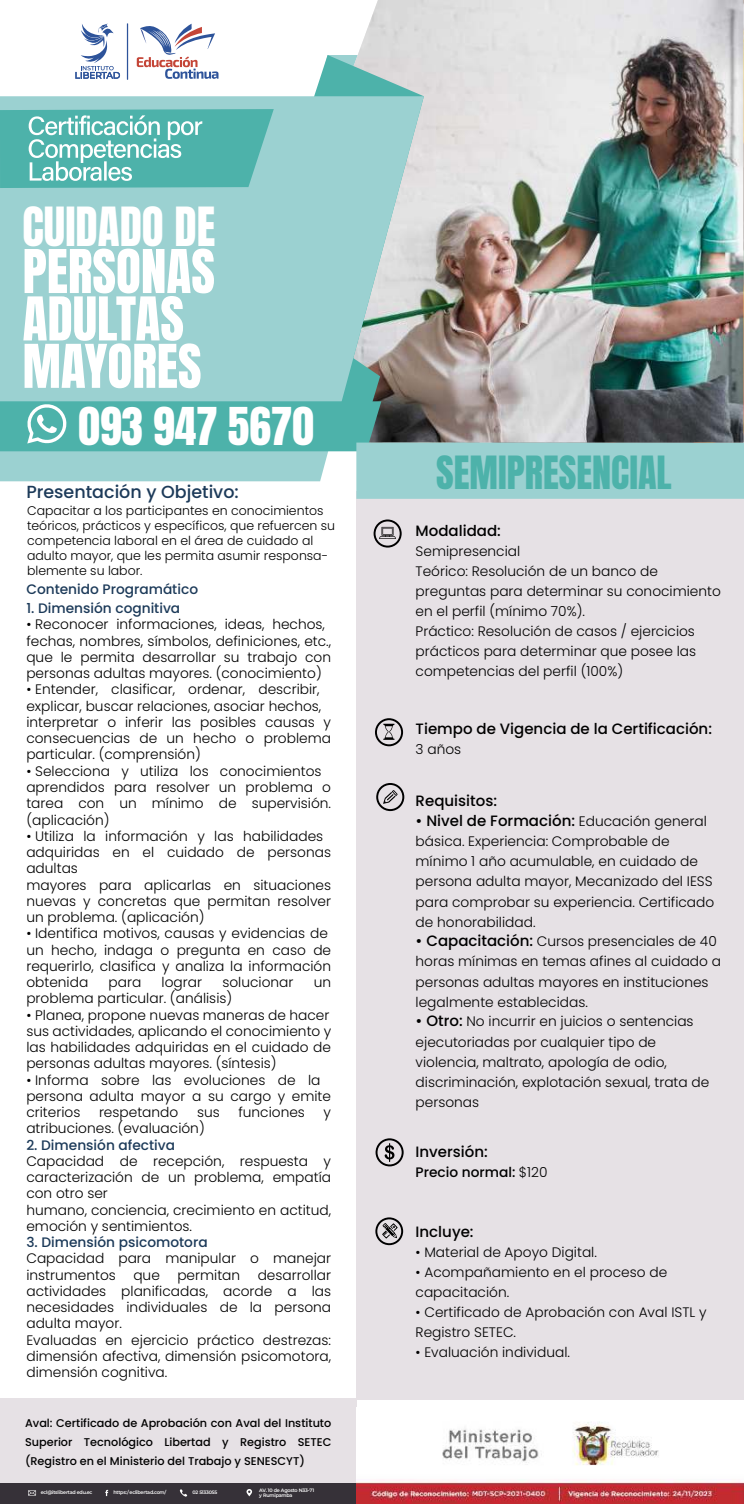
<style>
.page{position:relative;width:744px;height:1504px;background:#fff}
.page>*{position:absolute;margin:0;border:0;box-sizing:border-box;transform-origin:0 0}
.t1{font:51.25px/47.4px "Anton";color:#fff}
.t2{font:45.12px "Anton";color:#fff}
.t3{font:43.5px "Anton";color:#fff}
.t4{font:38.25px "Anton";color:#4db2aa}
.t5{font:500 17.5px "Poppins";color:#1c3a59}
.t6{font:500 15px/20px "Poppins";color:#000}
.t7{font:300 13.75px/16.2px "Poppins";color:#000}
.t8{font:500 13.75px "Poppins";color:#1c3a59}
.t9{font:500 13.75px "Poppins";color:#000}
.t10{font:300 12.5px/15px "Poppins";color:#000}
.t11{font:500 11.25px/18.8px "Poppins";color:#000;text-align:justify}
.t12{font:600 4.88px/5.1px "Montserrat";letter-spacing:-.04em;color:#fff}
.s1{font-weight:300;font-size:13.75px}
.s2{font-weight:500;font-size:15px}
.s3{font-weight:300}
</style>
<div class="page">
<div style="left:356px;top:491px;width:388px;height:908px;background:#e6e1e5"></div>
<img style="left:358px;top:0;width:385px;height:442px">
<svg style="left:218px;top:55px;width:206px;height:41px"></svg>
<svg style="left:0;top:96px;width:424px;height:385px;background:#9ecccc"></svg>
<svg style="left:137px;top:24px;width:81px;height:55px"></svg>
<hr style="left:127px;top:24px;width:1px;height:55px;background:#2d539a">
<svg style="left:75px;top:24px;width:45px;height:55px"></svg>
<div style="left:356px;top:442px;width:388px;height:57px;background:#9bd1d1"></div>
<svg style="left:0;top:350px;width:381px;height:101px;background:#75c0bc"></svg>
<div style="left:0;top:1483px;width:356px;height:21px;background:#363138"></div>
<svg style="left:28px;top:1490px;width:8px;height:5px"></svg>
<svg style="left:105px;top:1490px;width:3px;height:6px"></svg>
<svg style="left:180px;top:1489px;width:7px;height:7px"></svg>
<svg style="left:246px;top:1489px;width:6px;height:7px"></svg>
<div style="left:0;top:1398px;width:356px;height:84px;background:#e6e1e5"></div>
<svg style="left:0;top:109px;width:274px;height:79px;background:#68bdb7"></svg>
<svg style="left:375px;top:1138px;width:29px;height:28px"></svg>
<svg style="left:376px;top:783px;width:28px;height:28px"></svg>
<svg style="left:373px;top:519px;width:29px;height:29px"></svg>
<svg style="left:375px;top:718px;width:28px;height:28px"></svg>
<svg style="left:375px;top:1217px;width:28px;height:28px"></svg>
<img style="left:356px;top:1421px;width:388px;height:83px">
<h2 class="t2" style="left:23px;top:204px;width:194px">CUIDADO DE</h2>
<h1 class="t1" style="left:23px;top:252px;width:194px">PERSONAS<br>ADULTAS<br>MAYORES</h1>
<h3 class="t3" style="left:78px;top:404px;width:237px">093 947 5670</h3>
<p class="t5" style="left:26px;top:482px;width:214px">Presentación y Objetivo:</p>
<p class="t10" style="left:27px;top:503px;width:310px">Capacitar a los participantes en conocimientos teóricos, prácticos y específicos, que refuercen su competencia laboral en el área de cuidado al adulto mayor, que les permita asumir responsa&shy;blemente su labor.</p>
<p class="t8" style="left:26px;top:581px;width:173px">Contenido Programático</p>
<p class="t8" style="left:26px;top:600px;width:155px">1. Dimensión cognitiva</p>
<p class="t7" style="left:26px;top:617px;width:306px">ï Reconocer informaciones, ideas, hechos, fechas, nombres, símbolos, definiciones, etc., que le permita desarrollar su trabajo con personas adultas mayores. (conocimiento)<br>ï Entender, clasificar, ordenar, describir, explicar, buscar relaciones, asociar hechos, interpretar o inferir las posibles causas y consecuencias de un hecho o problema particular. (comprensión)<br>ï Selecciona y utiliza los conocimientos aprendidos para resolver un problema o tarea con un mínimo de supervisión. (aplicación)<br>ï Utiliza la información y las habilidades adquiridas en el cuidado de personas adultas<br>mayores para aplicarlas en situaciones nuevas y concretas que permitan resolver un problema. (aplicación)<br>ï Identifica motivos, causas y evidencias de un hecho, indaga o pregunta en caso de requerirlo, clasifica y analiza la información obtenida</p>
<p class="t7" style="left:109px;top:974px;width:34px">para</p>
<p class="t7" style="left:162px;top:974px;width:42px">lograr</p>
<p class="t7" style="left:222px;top:974px;width:73px">solucionar</p>
<p class="t7" style="left:314px;top:974px;width:19px">un</p>
<p class="t7" style="left:26px;top:990px;width:306px">problema particular. (análisis)<br>ï Planea, propone nuevas maneras de hacer sus actividades, aplicando el conocimiento y las habilidades adquiridas en el cuidado de personas adultas mayores. (síntesis)<br>ï Informa sobre las evoluciones de la persona adulta mayor a su cargo y emite criterios</p>
<p class="t7" style="left:99px;top:1104px;width:81px">respetando</p>
<p class="t7" style="left:197px;top:1104px;width:24px">sus</p>
<p class="t7" style="left:238px;top:1104px;width:68px">funciones</p>
<p class="t7" style="left:324px;top:1104px;width:9px">y</p>
<p class="t7" style="left:26px;top:1120px;width:180px">atribuciones. (evaluación)</p>
<p class="t8" style="left:26px;top:1137px;width:150px">2. Dimensión afectiva</p>
<p class="t7" style="left:26px;top:1153px;width:306px">Capacidad de recepción, respuesta y caracterización de un problema, empatía con otro ser<br>humano, conciencia, crecimiento en actitud, emoción y sentimientos.</p>
<p class="t8" style="left:26px;top:1234px;width:183px">3. Dimensión psicomotora</p>
<p class="t7" style="left:26px;top:1250px;width:306px">Capacidad para manipular o manejar instrumentos</p>
<p class="t7" style="left:133px;top:1267px;width:28px">que</p>
<p class="t7" style="left:177px;top:1267px;width:64px">permitan</p>
<p class="t7" style="left:26px;top:1267px;width:306px;text-indent:231px">desarrollar actividades planificadas, acorde a las necesidades individuales de la persona adulta mayor.<br>Evaluadas en ejercicio práctico destrezas: dimensión afectiva, dimensión psicomotora, dimensión cognitiva.</p>
<p class="t11" style="left:25px;top:1414px;width:308px">Aval: Certificado de Aprobación con Aval del Instituto Superior Tecnológico Libertad y Registro SETEC (Registro en el Ministerio del Trabajo y SENESCYT)</p>
<p class="t12" style="left:41px;top:1490px;width:53px">ecl@itslibertad edu.ec</p>
<p class="t12" style="left:113px;top:1490px;width:54px">https:/ eclibertad.com/</p>
<p class="t12" style="left:192px;top:1490px;width:26px">02 5133055</p>
<p class="t12" style="left:259px;top:1487px;width:56px">AV. 10 de Agosto N33-71 y Rumipamba</p>
<h3 class="t4" style="left:436px;top:453px;width:237px">SEMIPRESENCIAL</h3>
<p class="t6" style="left:415px;top:521px;width:87px">Modalidad:</p>
<p class="t7" style="left:415px;top:542px;width:307px;line-height:20px">Semipresencial<br>Teórico: Resolución de un banco de preguntas para determinar su conocimiento en el perfil (mínimo 70%).<br>Práctico: Resolución de casos / ejercicios prácticos para determinar que posee las competencias del perfil (100%)</p>
<p class="t6" style="left:415px;top:719px;width:298px">Tiempo de Vigencia de la Certificación:</p>
<p class="t7" style="left:415px;top:741px;width:47px">3 años</p>
<p class="t6" style="left:415px;top:791px;width:293px">Requisitos:<br>ï Nivel de Formación: <span class="s1">Educación general</span></p>
<p class="t7" style="left:415px;top:832px;width:307px;line-height:20px">básica. Experiencia: Comprobable de mínimo 1 año acumulable, en cuidado de persona adulta mayor, Mecanizado del IESS para comprobar su experiencia. Certificado de honorabilidad.<br><span class="s2">ï Capacitación:</span> Cursos presenciales de 40 horas mínimas en temas afines al cuidado a personas adultas mayores en instituciones legalmente establecidas.<br><span class="s2">ï Otro:</span> No incurrir en juicios o sentencias ejecutoriadas por cualquier tipo de violencia, maltrato, apología de odio, discriminación, explotación sexual, trata de personas</p>
<p class="t6" style="left:415px;top:1141px;width:74px">Inversión:</p>
<p class="t9" style="left:415px;top:1163px;width:133px">Precio normal: <span class="s3">$120</span></p>
<p class="t6" style="left:415px;top:1221px;width:60px">Incluye:</p>
<p class="t7" style="left:415px;top:1242px;width:292px;line-height:20px">ï Material de Apoyo Digital.<br>ï Acompañamiento en el proceso de capacitación.<br>ï Certificado de Aprobación con Aval ISTL y<br>Registro SETEC.<br>ï Evaluación individual.</p>
</div>
